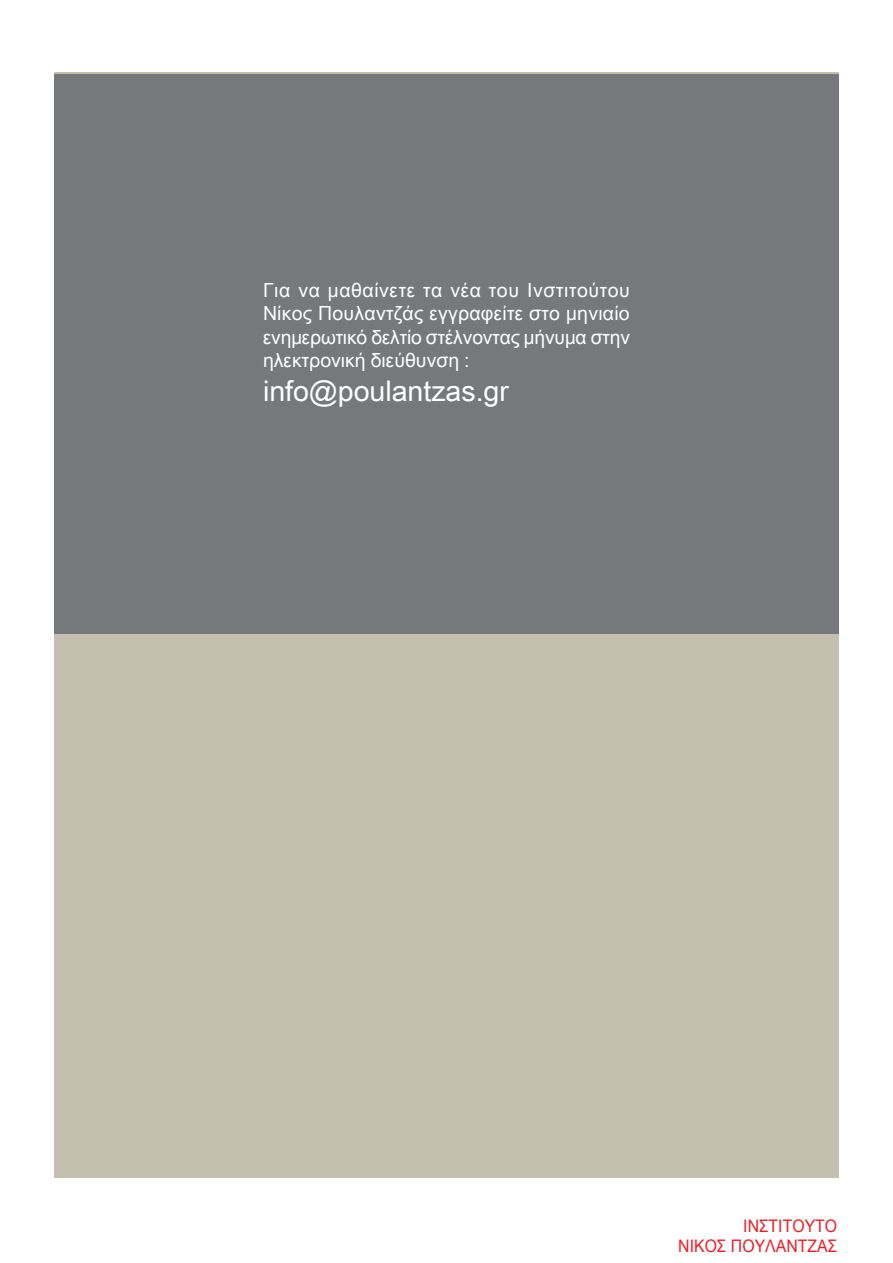
<style>
.page{position:relative;width:893px;height:1263px;background:#fff}
.page>*{position:absolute;margin:0;border:0;box-sizing:border-box;transform-origin:0 0}
.t1{font:28.5px "Arial Unicode MS";color:#fff}
.t2{font:19.5px/23.4px "Arial Unicode MS";letter-spacing:-.005em;color:#fff;text-align:justify}
.t3{font:17.4px/19.8px "Arial Unicode MS";color:#ee1d23;text-align:right;scale:.91 1}
</style>
<div class="page">
<div style="left:54px;top:72px;width:785px;height:1106px;background:#c5bfaf"></div>
<div style="left:54px;top:75px;width:785px;height:559px;background:#76787b"></div>
<p class="t2" style="left:263px;top:278px;width:369px">Για να μαθαίνετε τα νέα του Ινστιτούτου Νίκος Πουλαντζάς εγγραφείτε στο μηνιαίο ενημερωτικό δελτίο στέλνοντας μήνυμα στην ηλεκτρονική διεύθυνση :</p>
<h1 class="t1" style="left:263px;top:370px;width:247px">info@poulantzas.gr</h1>
<p class="t3" style="left:678px;top:1216px;width:176px">ΙΝΣΤΙΤΟΥΤΟ<br>ΝΙΚΟΣ ΠΟΥΛΑΝΤΖΑΣ</p>
</div>
